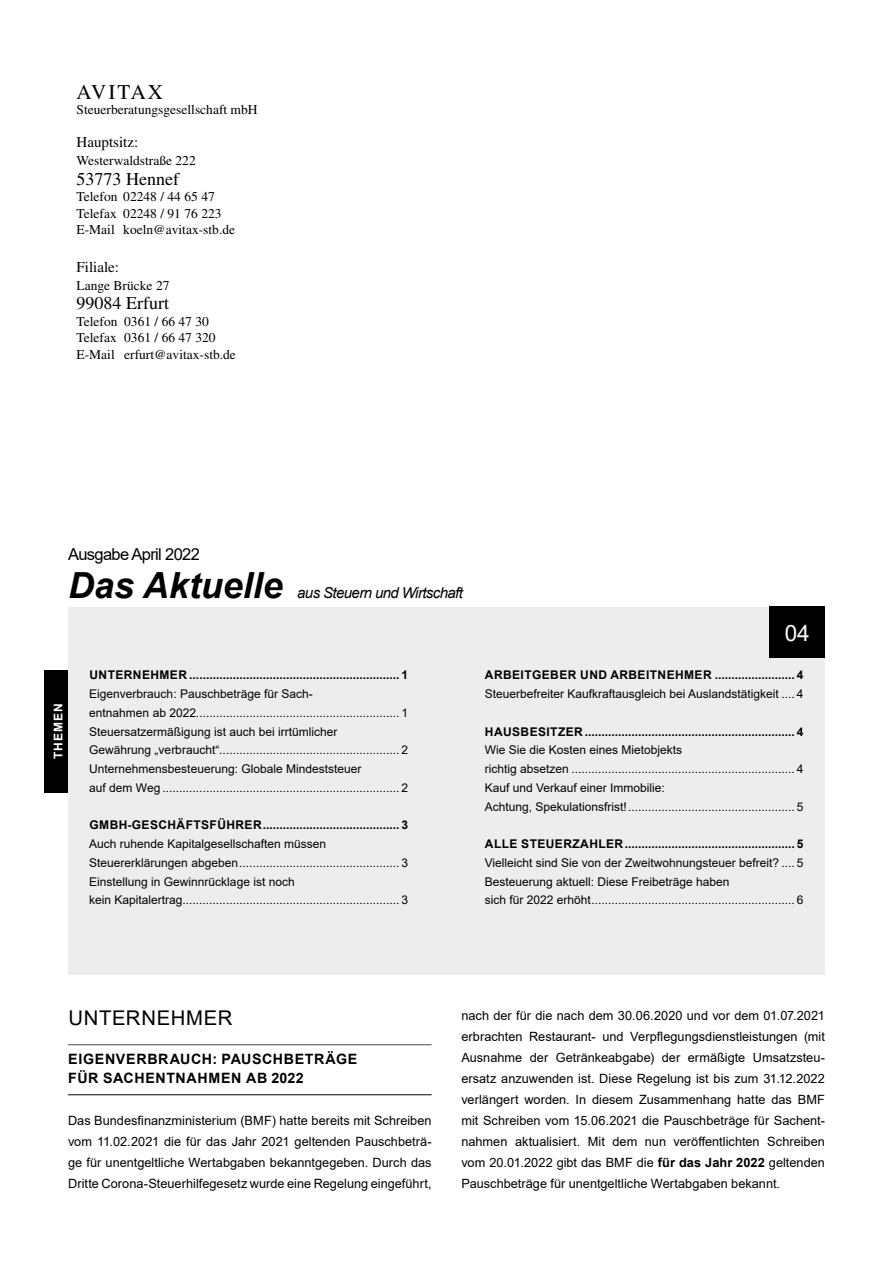
<style>
.page{position:relative;width:893px;height:1263px;background:#fff}
.page>*{position:absolute;margin:0;border:0;box-sizing:border-box;transform-origin:0 0}
.t1{font:italic 700 36px "Arial";color:#000}
.t2{font:22.5px "Arial";color:#fff}
.t3{font:21px "Times";letter-spacing:.1em;color:#000}
.t4{font:20.25px "Arial";letter-spacing:.035em;color:#000}
.t5{font:18px "Times";color:#000}
.t6{font:16.5px "Arial";letter-spacing:-.04em;color:#000}
.t7{font:italic 15px "Arial";letter-spacing:-.04em;color:#000}
.t8{font:15px "Times";color:#000}
.t9{font:700 14.25px/19.5px "Arial";letter-spacing:.045em;color:#000}
.t10{font:13.5px/16.5px "Times";color:#000}
.t11{font:12.75px/21px "Arial";color:#000;text-align:justify}
.t12{font:12px/18.8px "Arial";color:#000}
.t13{font:700 12px "Arial";letter-spacing:.035em;color:#000}
.t14{font:700 12px "Arial";letter-spacing:.085em;color:#fff}
.s1{font-weight:700}
</style>
<div class="page">
<div style="left:68px;top:607px;width:757px;height:367px;background:#ededed"></div>
<hr style="left:68px;top:1044px;width:364px;height:1px;background:#4a4a49">
<hr style="left:68px;top:1094px;width:364px;height:1px;background:#000">
<div style="left:770px;top:607px;width:55px;height:51px;background:#000"></div>
<div style="left:45px;top:670px;width:23px;height:122px;background:#000"></div>
<h3 class="t3" style="left:77px;top:81px;width:88px">AVITAX</h3>
<p class="t10" style="left:77px;top:102px;width:183px">Steuerberatungsgesellschaft mbH</p>
<p class="t8" style="left:77px;top:134px;width:63px">Hauptsitz:</p>
<p class="t10" style="left:77px;top:153px;width:121px">Westerwaldstraße 222</p>
<h3 class="t5" style="left:77px;top:169px;width:104px">53773 Hennef</h3>
<p class="t10" style="left:77px;top:189px;width:160px">Telefon 02248 / 44 65 47<br>Telefax 02248 / 91 76 223<br>E-Mail koeln@avitax-stb.de</p>
<p class="t8" style="left:77px;top:258px;width:44px">Filiale:</p>
<p class="t10" style="left:77px;top:277px;width:94px">Lange Brücke 27</p>
<h3 class="t5" style="left:77px;top:293px;width:94px">99084 Erfurt</h3>
<p class="t10" style="left:77px;top:313px;width:161px">Telefon 0361 / 66 47 30<br>Telefax 0361 / 66 47 320<br>E-Mail erfurt@avitax-stb.de</p>
<h3 class="t6" style="left:68px;top:543px;width:133px">Ausgabe April 2022</h3>
<h1 class="t1" style="left:68px;top:561px;width:216px">Das Aktuelle</h1>
<p class="t7" style="left:297px;top:583px;width:167px">aus Steuern und Wirtschaft</p>
<p class="t14" style="left:50px;top:759px;width:57px;rotate:-90deg">THEMEN</p>
<p class="t13" style="left:90px;top:667px;width:320px">UNTERNEHMER ............................................................... 1</p>
<p class="t12" style="left:89px;top:684px;width:320px">Eigenverbrauch: Pauschbeträge für Sach-<br>entnahmen ab 2022............................................................. 1<br>Steuersatzermäßigung ist auch bei irrtümlicher<br>Gewährung „verbraucht“...................................................... 2<br>Unternehmensbesteuerung: Globale Mindeststeuer<br>auf dem Weg ....................................................................... 2</p>
<p class="t13" style="left:89px;top:817px;width:320px">GMBH-GESCHÄFTSFÜHRER......................................... 3</p>
<p class="t12" style="left:89px;top:834px;width:320px">Auch ruhende Kapitalgesellschaften müssen Steuererklärungen abgeben................................................ 3<br>Einstellung in Gewinnrücklage ist noch<br>kein Kapitalertrag................................................................. 3</p>
<h2 class="t2" style="left:785px;top:617px;width:27px">04</h2>
<p class="t13" style="left:485px;top:667px;width:320px">ARBEITGEBER UND ARBEITNEHMER ........................ 4</p>
<p class="t12" style="left:485px;top:684px;width:320px">Steuerbefreiter Kaufkraftausgleich bei Auslandstätigkeit .... 4</p>
<p class="t13" style="left:485px;top:723px;width:320px">HAUSBESITZER ............................................................... 4</p>
<p class="t12" style="left:485px;top:741px;width:320px">Wie Sie die Kosten eines Mietobjekts<br>richtig absetzen ................................................................... 4<br>Kauf und Verkauf einer Immobilie:<br>Achtung, Spekulationsfrist!.................................................. 5</p>
<p class="t13" style="left:485px;top:835px;width:320px">ALLE STEUERZAHLER................................................... 5</p>
<p class="t12" style="left:485px;top:853px;width:320px">Vielleicht sind Sie von der Zweitwohnungsteuer befreit? .... 5<br>Besteuerung aktuell: Diese Freibeträge haben<br>sich für 2022 erhöht............................................................. 6</p>
<h3 class="t4" style="left:68px;top:1004px;width:166px">UNTERNEHMER</h3>
<p class="t9" style="left:68px;top:1049px;width:291px">EIGENVERBRAUCH: PAUSCHBETRÄGE<br>FÜR SACHENTNAHMEN AB 2022</p>
<p class="t11" style="left:68px;top:1110px;width:365px">Das Bundesfinanzministerium (BMF) hatte bereits mit Schreiben vom 11.02.2021 die für das Jahr 2021 geltenden Pauschbeträ&shy;ge für unentgeltliche Wertabgaben bekanntgegeben. Durch das Dritte Corona-Steuerhilfegesetz wurde eine Regelung eingeführt,</p>
<p class="t11" style="left:461px;top:1005px;width:365px">nach der für die nach dem 30.06.2020 und vor dem 01.07.2021 erbrachten Restaurant- und Verpflegungsdienstleistungen (mit Ausnahme der Getränkeabgabe) der ermäßigte Umsatzsteu&shy;ersatz anzuwenden ist. Diese Regelung ist bis zum 31.12.2022 verlängert worden. In diesem Zusammenhang hatte das BMF mit Schreiben vom 15.06.2021 die Pauschbeträge für Sachent&shy;nahmen aktualisiert. Mit dem nun veröffentlichten Schreiben vom 20.01.2022 gibt das BMF die <span class="s1">für das Jahr 2022</span> geltenden Pauschbeträge für unentgeltliche Wertabgaben bekannt.</p>
</div>
